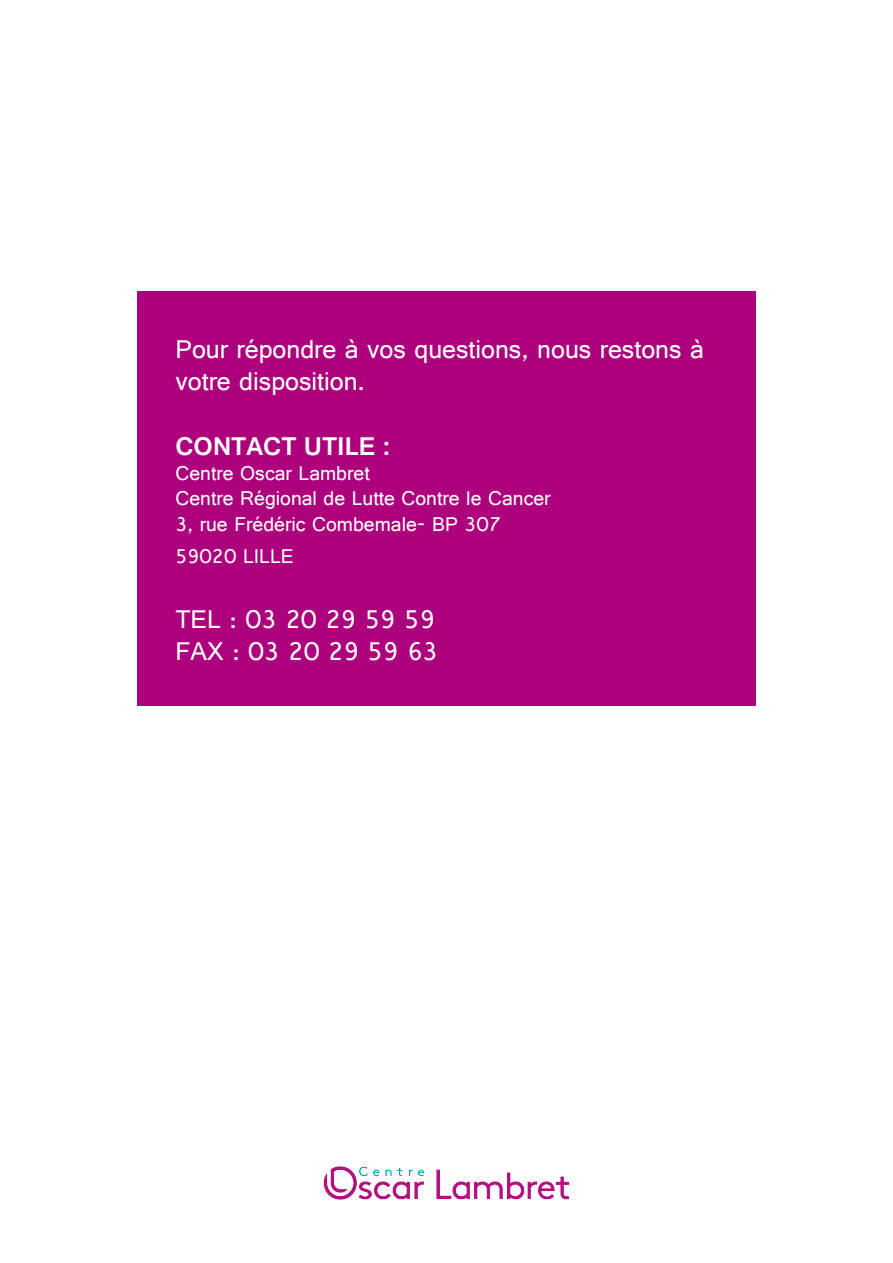
<style>
.page{position:relative;width:893px;height:1263px;background:#fff}
.page>*{position:absolute;margin:0;border:0;box-sizing:border-box;transform-origin:0 0}
.t1{font:27px/32.4px "Gautami";color:#fff}
.t2{font:700 27px "Gautami";color:#fff}
.t3{font:21px "Gautami";color:#fff}
</style>
<div class="page">
<div style="left:137px;top:291px;width:619px;height:415px;background:#ad007d"></div>
<img style="left:323px;top:1166px;width:247px;height:34px">
<p class="t1" style="left:175px;top:332px;width:530px">Pour répondre à vos questions, nous restons à votre disposition.</p>
<p class="t2" style="left:175px;top:430px;width:216px">CONTACT UTILE :</p>
<p class="t3" style="left:175px;top:461px;width:196px">Centre Oscar Lambret</p>
<p class="t3" style="left:175px;top:486px;width:377px">Centre Régional de Lutte Contre le Cancer</p>
<p class="t3" style="left:175px;top:511px;width:327px">3, rue Frédéric Combemale- BP 307</p>
<p class="t3" style="left:175px;top:543px;width:120px">59020 LILLE</p>
<p class="t1" style="left:175px;top:602px;width:261px">TEL : 03 20 29 59 59</p>
<p class="t1" style="left:175px;top:635px;width:264px">FAX : 03 20 29 59 63</p>
</div>
